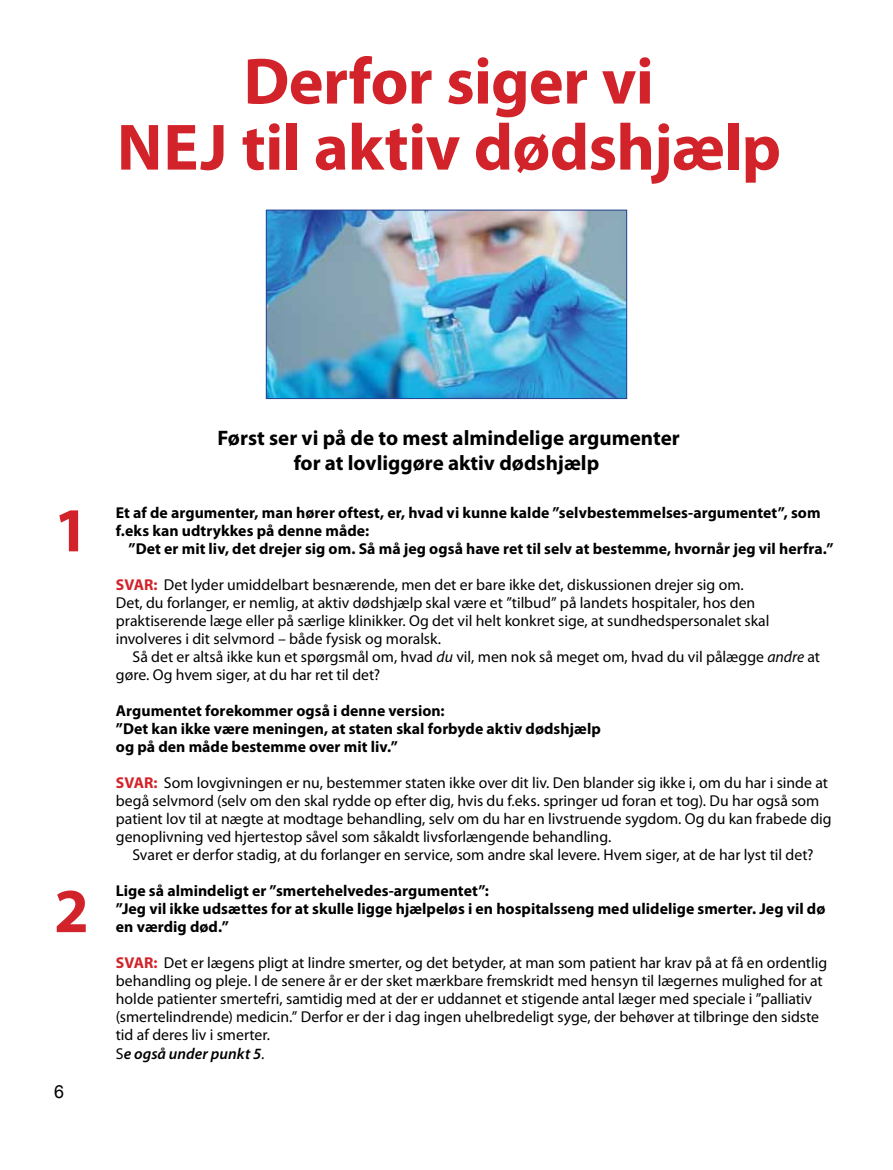
<style>
.page{position:relative;width:893px;height:1170px;background:#fff}
.page>*{position:absolute;margin:0;border:0;box-sizing:border-box;transform-origin:0 0}
.t1{font:700 66px "Myriad Pro";letter-spacing:-.01em;color:#d2232a}
.t2{font:700 63px "Myriad Pro";color:#d2232a}
.t3{font:700 21px/25.2px "Myriad Pro";color:#000;text-align:center}
.t4{font:18px "Arial";color:#000}
.t5{font:15.75px/18px "Myriad Pro";color:#000}
.t6{font:700 15.75px/18px "Myriad Pro";letter-spacing:.005em;color:#000}
.s1{font-weight:700;color:#d2232a}
.s2{font-style:italic}
.s3{font-weight:600;font-style:italic}
</style>
<div class="page">
<img style="left:268px;top:212px;width:357px;height:185px">
<div style="left:266px;top:210px;width:361px;height:189px;border:1px solid #25408f"></div>
<h1 class="t1" style="left:243px;top:38px;width:412px">Derfor siger vi</h1>
<h1 class="t1" style="left:117px;top:104px;width:36px">nej</h1>
<h1 class="t1" style="left:241px;top:104px;width:541px">til aktiv dødshjælp</h1>
<h2 class="t2" style="left:54px;top:489px;width:36px">1</h2>
<h2 class="t2" style="left:54px;top:869px;width:36px">2</h2>
<p class="t4" style="left:54px;top:1079px;width:12px">6</p>
<h3 class="t3" style="left:217px;top:425px;width:464px">Først ser vi på de to mest almindelige argumenter for at lovliggøre aktiv dødshjælp</h3>
<p class="t6" style="left:116px;top:503px;width:706px">Et af de argumenter, man hører oftest, er, hvad vi kunne kalde ”selvbestemmelses-argumentet”, som f.eks kan udtrykkes på denne måde:</p>
<p class="t6" style="left:129px;top:539px;width:707px">”Det er mit liv, det drejer sig om. Så må jeg også have ret til selv at bestemme, hvornår jeg vil herfra.”</p>
<p class="t5" style="left:116px;top:575px;width:655px"><span class="s1">SVAR:</span> Det lyder umiddelbart besnærende, men det er bare ikke det, diskussionen drejer sig om.<br>Det, du forlanger, er nemlig, at aktiv dødshjælp skal være et ”tilbud” på landets hospitaler, hos den praktiserende læge eller på særlige klinikker. Og det vil helt konkret sige, at sundhedspersonalet skal involveres i dit selvmord – både fysisk og moralsk.</p>
<p class="t5" style="left:116px;top:647px;width:706px;text-indent:17px">Så det er altså ikke kun et spørgsmål om, hvad <span class="s2">du</span> vil, men nok så meget om, hvad du vil pålægge <span class="s2">andre</span> at gøre. Og hvem siger, at du har ret til det?</p>
<p class="t6" style="left:116px;top:701px;width:486px">Argumentet forekommer også i denne version:<br>”Det kan ikke være meningen, at staten skal forbyde aktiv dødshjælp og på den måde bestemme over mit liv.”</p>
<p class="t5" style="left:116px;top:773px;width:717px"><span class="s1">SVAR:</span> Som lovgivningen er nu, bestemmer staten ikke over dit liv. Den blander sig ikke i, om du har i sinde at begå selvmord (selv om den skal rydde op efter dig, hvis du f.eks. springer ud foran et tog). Du har også som patient lov til at nægte at modtage behandling, selv om du har en livstruende sygdom. Og du kan frabede dig genoplivning ved hjertestop såvel som såkaldt livsforlængende behandling.</p>
<p class="t5" style="left:133px;top:845px;width:682px">Svaret er derfor stadig, at du forlanger en service, som andre skal levere. Hvem siger, at de har lyst til det?</p>
<p class="t6" style="left:116px;top:881px;width:711px">Lige så almindeligt er ”smertehelvedes-argumentet”:<br>”Jeg vil ikke udsættes for at skulle ligge hjælpeløs i en hospitalsseng med ulidelige smerter. Jeg vil dø en værdig død.”</p>
<p class="t5" style="left:116px;top:953px;width:713px"><span class="s1">SVAR:</span> Det er lægens pligt at lindre smerter, og det betyder, at man som patient har krav på at få en ordentlig behandling og pleje. I de senere år er der sket mærkbare fremskridt med hensyn til lægernes mulighed for at holde patienter smertefri, samtidig med at der er uddannet et stigende antal læger med speciale i ”palliativ (smertelindrende) medicin.” Derfor er der i dag ingen uhelbredeligt syge, der behøver at tilbringe den sidste tid af deres liv i smerter.<br>S<span class="s3">e også under punkt 5</span>.</p>
</div>
